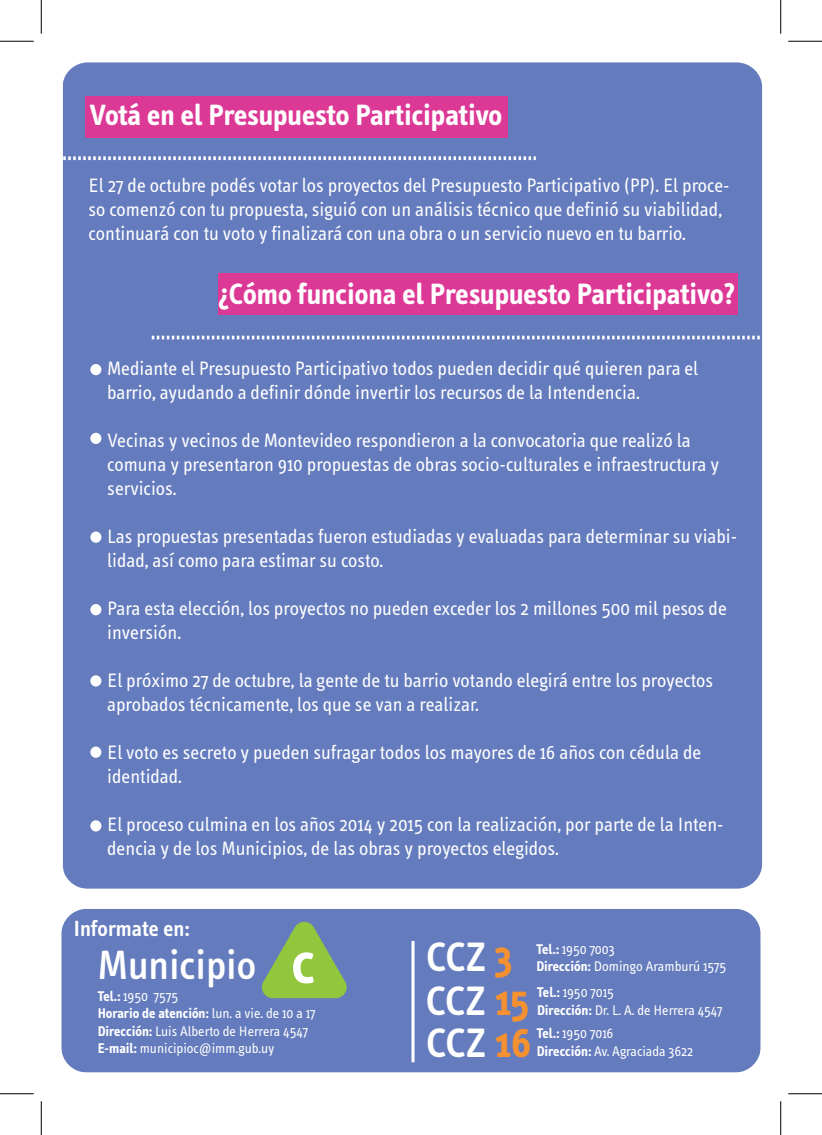
<style>
.page{position:relative;width:822px;height:1135px;background:#fff}
.page>*{position:absolute;margin:0;border:0;box-sizing:border-box;transform-origin:0 0}
.t1{font:600 75px/72.2px "Info Text";color:#fff}
.t2{font:600 42.12px/42.9px "Info Text";letter-spacing:-.005em;color:#fff}
.t3{font:500 42px "Info Text";color:#fff}
.t4{font:700 30px "Info Text";color:#fff}
.t5{font:600 22.5px "Info Text";color:#fff}
.t6{font:20px/24px "Info Text";color:#fff}
.t7{font:14.38px/17.2px "Info Text";color:#fff}
.s1{font-weight:700}
.s2{font-weight:700;color:#f69131}
</style>
<div class="page">
<div style="left:63px;top:62px;width:699px;height:827px;background:#647bbd"></div>
<svg style="left:152px;top:336px;width:610px;height:3px"></svg>
<svg style="left:63px;top:156px;width:472px;height:4px"></svg>
<div style="left:85px;top:96px;width:423px;height:41px;background:#dc3996"></div>
<div style="left:218px;top:273px;width:519px;height:42px;background:#dc3996"></div>
<div style="left:61px;top:909px;width:699px;height:164px;background:#647bbd"></div>
<div style="left:411px;top:941px;width:3px;height:121px;background:#fff;border:2px solid #fff"></div>
<svg style="left:259px;top:920px;width:90px;height:78px;background:#84aa7a"></svg>
<hr style="left:0;top:41px;width:34px;height:1px;background:#000">
<hr style="left:788px;top:41px;width:33px;height:1px;background:#000">
<hr style="left:0;top:1094px;width:34px;height:1px;background:#000">
<hr style="left:788px;top:1094px;width:33px;height:1px;background:#000">
<hr style="left:41px;top:0;width:1px;height:34px;background:#000">
<hr style="left:41px;top:1101px;width:1px;height:34px;background:#000">
<hr style="left:780px;top:0;width:1px;height:34px;background:#000">
<hr style="left:780px;top:1101px;width:1px;height:34px;background:#000">
<h3 class="t4" style="left:90px;top:98px;width:414px">Votá en el Presupuesto Participativo</h3>
<p class="t6" style="left:89px;top:174px;width:642px">El 27 de octubre podés votar los proyectos del Presupuesto Participativo (PP). El proce&shy;so comenzó con tu propuesta, siguió con un análisis técnico que definió su viabilidad, continuará con tu voto y finalizará con una obra o un servicio nuevo en tu barrio.</p>
<h3 class="t4" style="left:218px;top:277px;width:518px">¿Cómo funciona el Presupuesto Participativo?</h3>
<p class="t6" style="left:107px;top:356px;width:592px">Mediante el Presupuesto Participativo todos pueden decidir qué quieren para el barrio, ayudando a definir dónde invertir los recursos de la Intendencia.</p>
<p class="t6" style="left:107px;top:428px;width:613px">Vecinas y vecinos de Montevideo respondieron a la convocatoria que realizó la comuna y presentaron 910 propuestas de obras socio-culturales e infraestructura y servicios.</p>
<p class="t6" style="left:107px;top:524px;width:631px">Las propuestas presentadas fueron estudiadas y evaluadas para determinar su viabi&shy;lidad, así como para estimar su costo.</p>
<p class="t6" style="left:107px;top:596px;width:621px">Para esta elección, los proyectos no pueden exceder los 2 millones 500 mil pesos de inversión.</p>
<p class="t6" style="left:107px;top:668px;width:607px">El próximo 27 de octubre, la gente de tu barrio votando elegirá entre los proyectos aprobados técnicamente, los que se van a realizar.</p>
<p class="t6" style="left:107px;top:740px;width:595px">El voto es secreto y pueden sufragar todos los mayores de 16 años con cédula de identidad.</p>
<p class="t6" style="left:107px;top:812px;width:618px">El proceso culmina en los años 2014 y 2015 con la realización, por parte de la Inten&shy;dencia y de los Municipios, de las obras y proyectos elegidos.</p>
<h1 class="t1" style="left:89px;top:316px;width:16px;line-height:68.8px">. .</h1>
<h1 class="t1" style="left:89px;top:482px;width:16px;text-align:justify">. . . . .</h1>
<p class="t5" style="left:74px;top:916px;width:117px">Informate en:</p>
<h3 class="t3" style="left:98px;top:942px;width:160px">Municipio</h3>
<p class="t7" style="left:98px;top:988px;width:219px"><span class="s1">Tel.:</span> 1950 7575<br><span class="s1">Horario de atención:</span> lun. a vie. de 10 a 17<br><span class="s1">Dirección:</span> Luis Alberto de Herrera 4547<br><span class="s1">E-mail:</span> municipioc@imm.gub.uy</p>
<h2 class="t2" style="left:426px;top:936px;width:106px">CCZ <span class="s2">3<br></span>CCZ <span class="s2">15<br></span>CCZ <span class="s2">16</span></h2>
<p class="t7" style="left:536px;top:940px;width:191px"><span class="s1">Tel.:</span> 1950 7003<br><span class="s1">Dirección:</span> Domingo Aramburú 1575</p>
<p class="t7" style="left:537px;top:984px;width:187px"><span class="s1">Tel.:</span> 1950 7015<br><span class="s1">Dirección:</span> Dr. L. A. de Herrera 4547</p>
<p class="t7" style="left:536px;top:1025px;width:158px"><span class="s1">Tel.:</span> 1950 7016<br><span class="s1">Dirección:</span> Av. Agraciada 3622</p>
</div>
